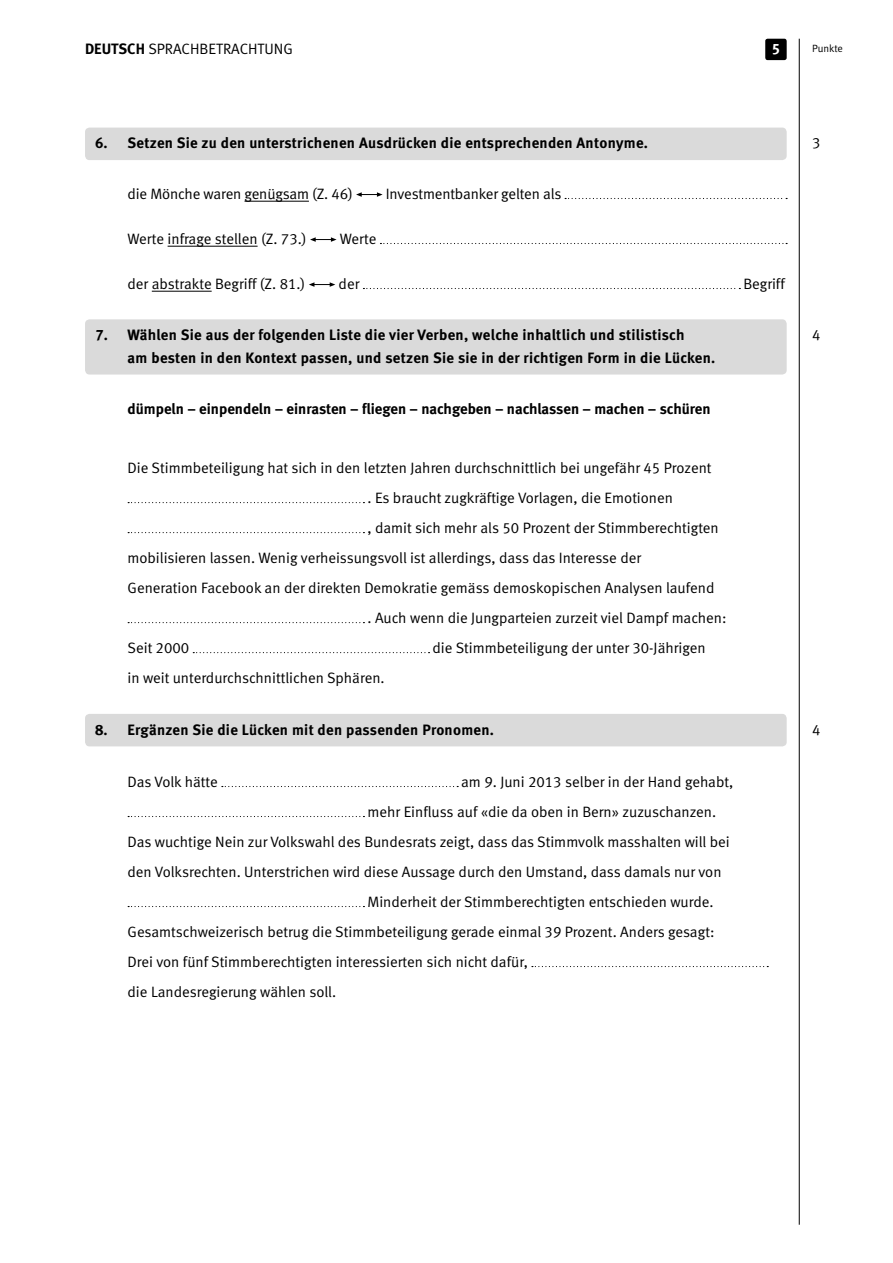
<style>
.page{position:relative;width:893px;height:1263px;background:#fff}
.page>*{position:absolute;margin:0;border:0;box-sizing:border-box;transform-origin:0 0}
.Titel_03{font:15px "Meta Normal LF";color:#000}
.Titel_03-2{font:15px "Meta Bold LF";letter-spacing:.02em;color:#000}
.Titel_03-3{font:15px "Meta Bold LF";color:#000}
.t1{font:15px "Meta Bold LF";color:#fff}
.t2{font:10.5px "Meta Normal LF";letter-spacing:-.005em;color:#000}
.s1{font-family:"Meta Bold LF"}
</style>
<div class="page">
<div style="left:765px;top:39px;width:22px;height:21px;background:#000;border-radius:2px"></div>
<hr style="left:799px;top:39px;width:1px;height:1186px;background:#000">
<div style="left:85px;top:319px;width:702px;height:55px;background:#dadada;border-radius:4px"></div>
<div style="left:85px;top:128px;width:702px;height:32px;background:#dadada;border-radius:4px"></div>
<div style="left:85px;top:714px;width:702px;height:32px;background:#dadada;border-radius:4px"></div>
<hr style="left:244px;top:201px;width:65px;height:1px;background:#000">
<hr style="left:168px;top:246px;width:90px;height:1px;background:#000">
<hr style="left:152px;top:291px;width:60px;height:1px;background:#000">
<svg style="left:356px;top:192px;width:27px;height:5px"></svg>
<svg style="left:565px;top:198px;width:222px;height:1px"></svg>
<svg style="left:310px;top:237px;width:27px;height:5px"></svg>
<svg style="left:380px;top:243px;width:407px;height:1px"></svg>
<svg style="left:309px;top:282px;width:26px;height:5px"></svg>
<svg style="left:363px;top:288px;width:377px;height:1px"></svg>
<svg style="left:128px;top:502px;width:236px;height:1px"></svg>
<svg style="left:128px;top:532px;width:236px;height:1px"></svg>
<svg style="left:128px;top:622px;width:236px;height:1px"></svg>
<svg style="left:193px;top:652px;width:237px;height:1px"></svg>
<svg style="left:222px;top:786px;width:236px;height:1px"></svg>
<svg style="left:128px;top:816px;width:236px;height:1px"></svg>
<svg style="left:128px;top:906px;width:236px;height:1px"></svg>
<svg style="left:532px;top:966px;width:236px;height:1px"></svg>
<p class="Titel_03" style="left:85px;top:41px;width:209px"><span class="s1">DEUTSCH</span> SPRACHBETRACHTUNG</p>
<p class="t1" style="left:772px;top:40px;width:10px">5</p>
<p class="t2" style="left:812px;top:43px;width:32px">Punkte</p>
<p class="Titel_03-2" style="left:95px;top:134px;width:554px">6. Setzen Sie zu den unterstrichenen Ausdrücken die entsprechenden Antonyme.</p>
<p class="Titel_03" style="left:812px;top:134px;width:10px">3</p>
<p class="Titel_03" style="left:128px;top:185px;width:227px">die Mönche waren genügsam (Z. 46)</p>
<p class="Titel_03" style="left:386px;top:185px;width:177px">Investmentbanker gelten als</p>
<p class="Titel_03" style="left:128px;top:230px;width:181px">Werte infrage stellen (Z. 73.)</p>
<p class="Titel_03" style="left:340px;top:230px;width:38px">Werte</p>
<p class="Titel_03" style="left:128px;top:275px;width:179px">der abstrakte Begriff (Z. 81.)</p>
<p class="Titel_03" style="left:339px;top:275px;width:22px">der</p>
<p class="Titel_03" style="left:743px;top:275px;width:43px">Begriff</p>
<p class="Titel_03-2" style="left:95px;top:326px;width:591px">7. Wählen Sie aus der folgenden Liste die vier Verben, welche inhaltlich und stilistisch</p>
<p class="Titel_03" style="left:812px;top:326px;width:10px">4</p>
<p class="Titel_03-2" style="left:128px;top:349px;width:589px">am besten in den Kontext passen, und setzen Sie sie in der richtigen Form in die Lücken.</p>
<p class="Titel_03-3" style="left:128px;top:400px;width:584px">dümpeln – einpendeln – einrasten – fliegen – nachgeben – nachlassen – machen – schüren</p>
<p class="Titel_03" style="left:128px;top:459px;width:585px">Die Stimmbeteiligung hat sich in den letzten Jahren durchschnittlich bei ungefähr 45 Prozent</p>
<p class="Titel_03" style="left:367px;top:489px;width:307px">. Es braucht zugkräftige Vorlagen, die Emotionen</p>
<p class="Titel_03" style="left:367px;top:519px;width:353px">, damit sich mehr als 50 Prozent der Stimmberechtigten</p>
<p class="Titel_03" style="left:128px;top:549px;width:515px">mobilisieren lassen. Wenig verheissungsvoll ist allerdings, dass das Interesse der</p>
<p class="Titel_03" style="left:128px;top:579px;width:588px">Generation Facebook an der direkten Demokratie gemäss demoskopischen Analysen laufend</p>
<p class="Titel_03" style="left:367px;top:609px;width:360px">. Auch wenn die Jungparteien zurzeit viel Dampf machen:</p>
<p class="Titel_03" style="left:128px;top:639px;width:63px">Seit 2000</p>
<p class="Titel_03" style="left:433px;top:639px;width:275px">die Stimmbeteiligung der unter 30-Jährigen</p>
<p class="Titel_03" style="left:128px;top:669px;width:259px">in weit unterdurchschnittlichen Sphären.</p>
<p class="Titel_03-2" style="left:95px;top:720px;width:400px">8. Ergänzen Sie die Lücken mit den passenden Pronomen.</p>
<p class="Titel_03" style="left:812px;top:721px;width:10px">4</p>
<p class="Titel_03" style="left:128px;top:773px;width:92px">Das Volk hätte</p>
<p class="Titel_03" style="left:461px;top:773px;width:274px">am 9. Juni 2013 selber in der Hand gehabt,</p>
<p class="Titel_03" style="left:367px;top:803px;width:350px">mehr Einfluss auf «die da oben in Bern» zuzuschanzen.</p>
<p class="Titel_03" style="left:128px;top:833px;width:604px">Das wuchtige Nein zur Volkswahl des Bundesrats zeigt, dass das Stimmvolk masshalten will bei</p>
<p class="Titel_03" style="left:128px;top:863px;width:595px">den Volksrechten. Unterstrichen wird diese Aussage durch den Umstand, dass damals nur von</p>
<p class="Titel_03" style="left:367px;top:893px;width:348px">Minderheit der Stimmberechtigten entschieden wurde.</p>
<p class="Titel_03" style="left:128px;top:923px;width:588px">Gesamtschweizerisch betrug die Stimmbeteiligung gerade einmal 39 Prozent. Anders gesagt:</p>
<p class="Titel_03" style="left:128px;top:953px;width:402px">Drei von fünf Stimmberechtigten interessierten sich nicht dafür,</p>
<p class="Titel_03" style="left:128px;top:983px;width:210px">die Landesregierung wählen soll.</p>
</div>
